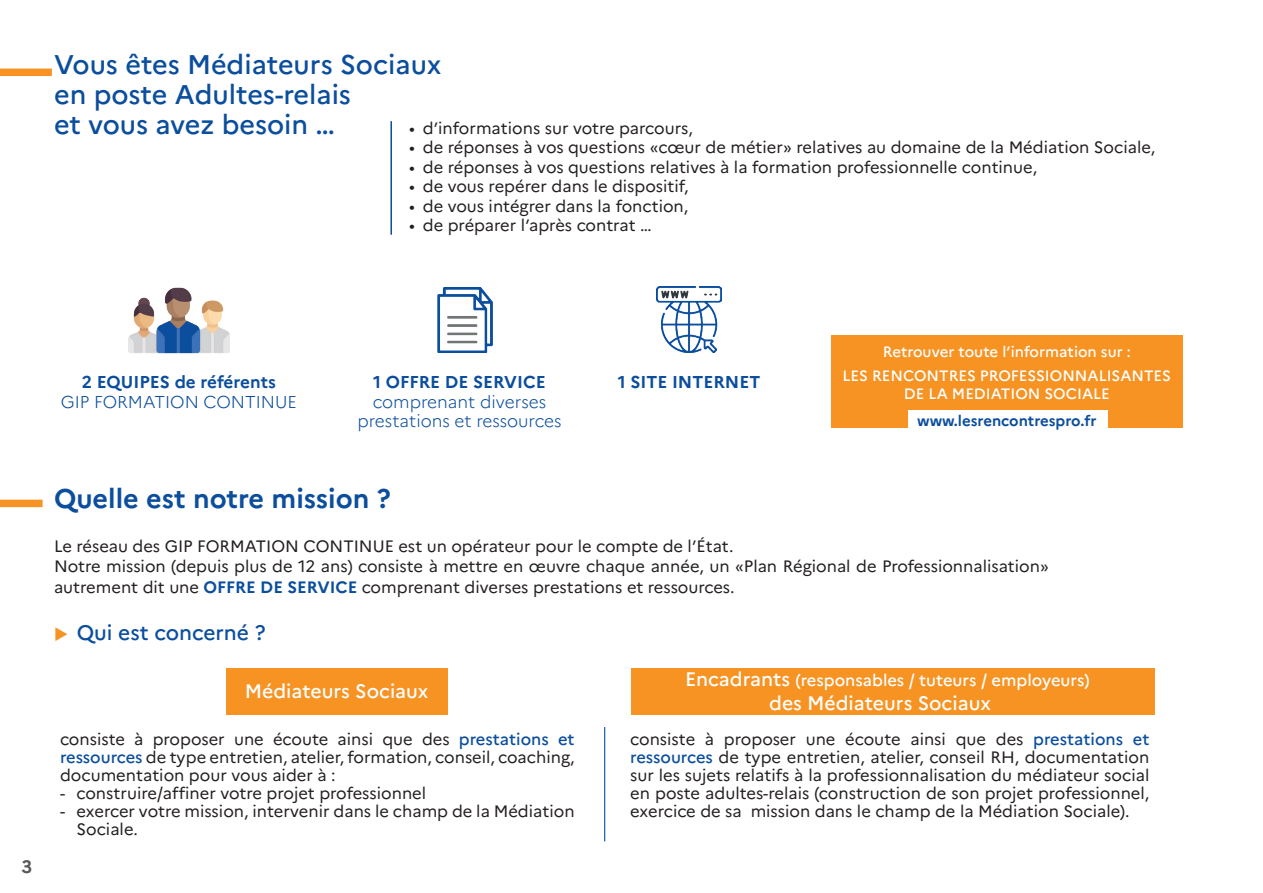
<style>
.page{position:relative;width:1263px;height:893px;background:#fff}
.page>*{position:absolute;margin:0;border:0;box-sizing:border-box;transform-origin:0 0}
.t1{font:500 27px/30px "Marianne";color:#0b4e9d}
.t2{font:700 27px "Marianne";color:#0b4e9d}
.t3{font:500 21px "Marianne";color:#0b4e9d}
.t4{font:500 19.5px "Marianne";color:#fff}
.t5{font:700 18px "Marianne";color:#57585a}
.t6{font:300 17.1px/19.6px "Marianne";color:#0b4e9d;text-align:center}
.t7{font:700 17.1px "Marianne";color:#0b4e9d}
.t8{font:16.5px/18px "Marianne";color:#231f20}
.t9{font:500 16.5px "Marianne";color:#fff}
.t10{font:500 15px/24px "Marianne";color:#fff;text-align:center}
.t11{font:700 15px "Marianne";color:#0b4e9d}
.s1{font-weight:700;color:#0b4e9d}
.s2{color:#f69323}
.s3{font-weight:500;color:#0b4e9d}
.s4{font-size:19.5px}
</style>
<div class="page">
<div style="left:227px;top:668px;width:221px;height:46px;background:#f69323"></div>
<div style="left:631px;top:668px;width:524px;height:46px;background:#f69323"></div>
<hr style="left:390px;top:121px;width:2px;height:114px;background:#0b4e9d">
<img style="left:128px;top:287px;width:102px;height:67px">
<img style="left:437px;top:287px;width:56px;height:65px">
<img style="left:656px;top:287px;width:66px;height:65px">
<hr style="left:604px;top:727px;width:1px;height:114px;background:#0b4e9d">
<div style="left:0;top:69px;width:52px;height:7px;background:#f69323"></div>
<div style="left:0;top:500px;width:43px;height:7px;background:#f69323"></div>
<div style="left:831px;top:335px;width:351px;height:93px;background:#f69323"></div>
<div style="left:908px;top:411px;width:200px;height:21px;background:#fff"></div>
<h1 class="t1" style="left:54px;top:50px;width:389px">Vous êtes Médiateurs Sociaux en poste Adultes-relais<br>et vous avez besoin …</h1>
<p class="t8" style="left:409px;top:119px;width:285px">• d’informations sur votre parcours,</p>
<p class="t8" style="left:409px;top:138px;width:748px">• de réponses à vos questions «cœur de métier» relatives au domaine de la Médiation Sociale,</p>
<p class="t8" style="left:409px;top:158px;width:629px">• de réponses à vos questions relatives à la formation professionnelle continue,</p>
<p class="t8" style="left:409px;top:177px;width:281px">• de vous repérer dans le dispositif,</p>
<p class="t8" style="left:409px;top:197px;width:280px">• de vous intégrer dans la fonction,</p>
<p class="t8" style="left:409px;top:216px;width:244px">• de préparer l’après contrat …</p>
<p class="t5" style="left:22px;top:855px;width:12px">3</p>
<p class="t7" style="left:82px;top:372px;width:195px">2 EQUIPES de référents</p>
<p class="t6" style="left:61px;top:392px;width:238px">GIP FORMATION CONTINUE</p>
<p class="t7" style="left:373px;top:372px;width:174px">1 OFFRE DE SERVICE</p>
<p class="t6" style="left:357px;top:392px;width:206px">comprenant diverses prestations et ressources</p>
<p class="t7" style="left:618px;top:372px;width:144px">1 SITE INTERNET</p>
<p class="t10" style="left:843px;top:339px;width:330px">Retrouver toute l’information sur :<br>LES RENCONTRES PROFESSIONNALISANTES</p>
<p class="t10" style="left:904px;top:381px;width:207px">DE LA MEDIATION SOCIALE</p>
<p class="t11" style="left:917px;top:411px;width:181px">www.lesrencontrespro.fr</p>
<h1 class="t2" style="left:54px;top:481px;width:338px">Quelle est notre mission ?</h1>
<p class="t8" style="left:54px;top:537px;width:996px;line-height:19.5px">Le réseau des GIP FORMATION CONTINUE est un opérateur pour le compte de l’État.<br>Notre mission (depuis plus de 12 ans) consiste à mettre en œuvre chaque année, un «Plan Régional de Professionnalisation»</p>
<p class="t8" style="left:54px;top:578px;width:682px">autrement dit une <span class="s1">OFFRE DE SERVICE</span> comprenant diverses prestations et ressources.</p>
<p class="t3" style="left:54px;top:620px;width:213px"><span class="s2">◆</span> Qui est concerné ?</p>
<p class="t4" style="left:230px;top:679px;width:200px"><span class="s2">◆</span>Médiateurs Sociaux</p>
<p class="t8" style="left:60px;top:730px;width:516px;text-align:justify">consiste à proposer une écoute ainsi que des <span class="s3">prestations et ressources</span> de type entretien, atelier, formation, conseil, coaching, documentation pour vous aider à :</p>
<p class="t8" style="left:60px;top:784px;width:368px">- construire/affiner votre projet professionnel</p>
<p class="t8" style="left:76px;top:802px;width:500px;text-indent:-16px">- exercer votre mission, intervenir dans le champ de la Médiation<br>Sociale.</p>
<p class="t9" style="left:670px;top:670px;width:421px"><span class="s2">◆</span><span class="s4">Encadrants</span> (responsables / tuteurs / employeurs)</p>
<p class="t4" style="left:769px;top:691px;width:223px">des Médiateurs Sociaux</p>
<p class="t8" style="left:630px;top:730px;width:521px;text-align:justify">consiste à proposer une écoute ainsi que des <span class="s3">prestations et ressources</span> de type entretien, atelier, conseil RH, documentation sur les sujets relatifs à la professionnalisation du médiateur social en poste adultes-relais (construction de son projet professionnel, exercice de sa mission dans le champ de la Médiation Sociale).</p>
</div>
